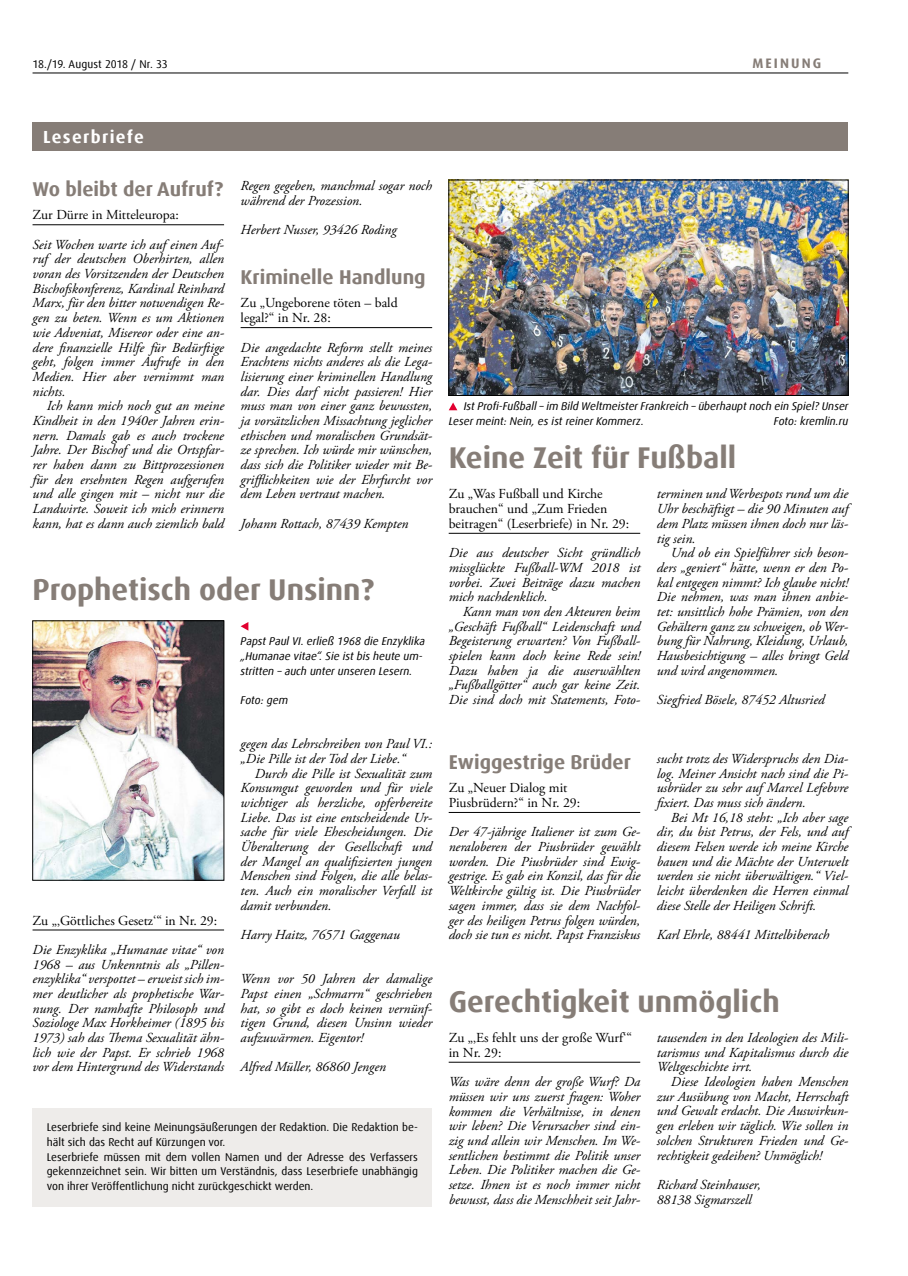
<style>
.page{position:relative;width:908px;height:1276px;background:#fff}
.page>*{position:absolute;margin:0;border:0;box-sizing:border-box;transform-origin:0 0}
.t1{font:700 30px "Dax Offc Pro";color:#867d77}
.t2{font:700 20px "Dax Offc Pro";color:#867d77}
.t3{font:700 17.5px "Dax Offc Pro";letter-spacing:.075em;color:#fff}
.t4{font:italic 13.75px/14.6px "Adobe Garamond Pro";color:#000;text-align:justify}
.t5{font:13.75px/14.6px "Adobe Garamond Pro";color:#000}
.t6{font:700 13.75px "Dax Offc Pro";letter-spacing:.15em;color:#867d77}
.t7{font:11.25px/14.8px "Dax Offc Pro";color:#000}
.t8{font:italic 11.25px/14.8px "Dax Offc Pro";color:#000}
</style>
<div class="page">
<hr style="left:33px;top:73px;width:814px;height:1px;background:#000">
<div style="left:33px;top:122px;width:814px;height:29px;background:#867d77"></div>
<div style="left:33px;top:1107px;width:399px;height:99px;background:#eeecea"></div>
<img style="left:450px;top:182px;width:395px;height:211px">
<svg style="left:449px;top:402px;width:8px;height:8px"></svg>
<svg style="left:240px;top:622px;width:8px;height:8px"></svg>
<hr style="left:448px;top:533px;width:192px;height:1px;background:#000">
<hr style="left:448px;top:812px;width:192px;height:1px;background:#000">
<hr style="left:448px;top:1062px;width:192px;height:1px;background:#000">
<img style="left:35px;top:622px;width:187px;height:256px">
<div style="left:33px;top:620px;width:191px;height:260px;border:1px solid #000"></div>
<hr style="left:33px;top:929px;width:191px;height:1px;background:#000">
<hr style="left:33px;top:224px;width:191px;height:1px;background:#000">
<hr style="left:240px;top:327px;width:192px;height:1px;background:#000">
<p class="t7" style="left:33px;top:56px;width:137px">18./19. August 2018 / Nr. 33</p>
<p class="t6" style="left:752px;top:54px;width:70px">MEINUNG</p>
<p class="t3" style="left:43px;top:125px;width:102px">Leserbriefe</p>
<h2 class="t2" style="left:33px;top:176px;width:192px">Wo bleibt der Aufruf?</h2>
<p class="t5" style="left:33px;top:208px;width:148px">Zur Dürre in Mitteleuropa:</p>
<p class="t4" style="left:33px;top:237px;width:193px">Seit Wochen warte ich auf einen Auf&shy;ruf der deutschen Oberhirten, allen voran des Vorsitzenden der Deutschen Bischofskonferenz, Kardinal Reinhard Marx, für den bitter notwendigen Re&shy;gen zu beten. Wenn es um Aktionen wie Adveniat, Misereor oder eine an&shy;dere finanzielle Hilfe für Bedürftige geht, folgen immer Aufrufe in den Medien. Hier aber vernimmt man nichts.</p>
<p class="t4" style="left:33px;top:399px;width:193px;text-indent:14px">Ich kann mich noch gut an meine Kindheit in den 1940er Jahren erin&shy;nern. Damals gab es auch trockene Jahre. Der Bischof und die Ortspfar&shy;rer haben dann zu Bittprozessionen für den ersehnten Regen aufgerufen und alle gingen mit – nicht nur die Landwirte. Soweit ich mich erinnern kann, hat es dann auch ziemlich bald</p>
<p class="t4" style="left:240px;top:179px;width:193px">Regen gegeben, manchmal sogar noch während der Prozession.</p>
<p class="t4" style="left:240px;top:223px;width:157px">Herbert Nusser, 93426 Roding</p>
<h2 class="t2" style="left:240px;top:264px;width:186px">Kriminelle Handlung</h2>
<p class="t5" style="left:240px;top:296px;width:158px">Zu „Ungeborene töten – bald legal?“ in Nr. 28:</p>
<p class="t4" style="left:240px;top:340px;width:193px">Die angedachte Reform stellt meines Erachtens nichts anderes als die Lega&shy;lisierung einer kriminellen Handlung dar. Dies darf nicht passieren! Hier muss man von einer ganz bewussten, ja vorsätzlichen Missachtung jeglicher ethischen und moralischen Grundsät&shy;ze sprechen. Ich würde mir wünschen, dass sich die Politiker wieder mit Be&shy;grifflichkeiten wie der Ehrfurcht vor dem Leben vertraut machen.</p>
<p class="t4" style="left:240px;top:516px;width:169px">Johann Rottach, 87439 Kempten</p>
<h1 class="t1" style="left:33px;top:570px;width:343px">Prophetisch oder Unsinn?</h1>
<p class="t5" style="left:33px;top:913px;width:186px">Zu „‚Göttliches Gesetz‘“ in Nr. 29:</p>
<p class="t4" style="left:33px;top:942px;width:193px">Die Enzyklika „Humanae vitae“ von 1968 – aus Unkenntnis als „Pillen&shy;enzyklika“ verspottet – erweist sich im&shy;mer deutlicher als prophetische War&shy;nung. Der namhafte Philosoph und Soziologe Max Horkheimer (1895 bis 1973) sah das Thema Sexualität ähn&shy;lich wie der Papst. Er schrieb 1968 vor dem Hintergrund des Widerstands</p>
<p class="t8" style="left:240px;top:634px;width:186px">Papst Paul VI. erließ 1968 die Enzyklika „Humanae vitae“. Sie ist bis heute um&shy;stritten – auch unter unseren Lesern.</p>
<p class="t8" style="left:240px;top:693px;width:49px">Foto: gem</p>
<p class="t4" style="left:240px;top:737px;width:193px">gegen das Lehrschreiben von Paul VI.: „Die Pille ist der Tod der Liebe.“</p>
<p class="t4" style="left:240px;top:766px;width:193px;text-indent:14px">Durch die Pille ist Sexualität zum Konsumgut geworden und für viele wichtiger als herzliche, opferbereite Liebe. Das ist eine entscheidende Ur&shy;sache für viele Ehescheidungen. Die Überalterung der Gesellschaft und der Mangel an qualifizierten jungen Menschen sind Folgen, die alle belas&shy;ten. Auch ein moralischer Verfall ist damit verbunden.</p>
<p class="t4" style="left:240px;top:928px;width:161px">Harry Haitz, 76571 Gaggenau</p>
<p class="t4" style="left:240px;top:972px;width:193px">Wenn vor 50 Jahren der damalige Papst einen „Schmarrn“ geschrieben hat, so gibt es doch keinen vernünf&shy;tigen Grund, diesen Unsinn wieder aufzuwärmen. Eigentor!</p>
<p class="t4" style="left:240px;top:1060px;width:147px">Alfred Müller, 86860 Jengen</p>
<p class="t7" style="left:47px;top:1120px;width:372px">Leserbriefe sind keine Meinungsäußerungen der Redaktion. Die Redaktion be&shy;hält sich das Recht auf Kürzungen vor.<br>Leserbriefe müssen mit dem vollen Namen und der Adresse des Verfassers gekennzeichnet sein. Wir bitten um Verständnis, dass Leserbriefe unabhängig von ihrer Veröffentlichung nicht zurückgeschickt werden.</p>
<p class="t8" style="left:448px;top:399px;width:401px;text-indent:15px">Ist Profi-Fußball – im Bild Weltmeister Frankreich – überhaupt noch ein Spiel? Unser<br>Leser meint: Nein, es ist reiner Kommerz.</p>
<p class="t8" style="left:773px;top:414px;width:76px">Foto: kremlin.ru</p>
<h1 class="t1" style="left:448px;top:438px;width:289px">Keine Zeit für Fußball</h1>
<p class="t5" style="left:448px;top:487px;width:182px">Zu „Was Fußball und Kirche brauchen“ und „Zum Frieden beitragen“ (Leserbriefe) in Nr. 29:</p>
<p class="t4" style="left:448px;top:546px;width:193px">Die aus deutscher Sicht gründlich missglückte Fußball-WM 2018 ist vorbei. Zwei Beiträge dazu machen mich nachdenklich.</p>
<p class="t4" style="left:448px;top:604px;width:193px;text-indent:14px">Kann man von den Akteuren beim „Geschäft Fußball“ Leidenschaft und Begeisterung erwarten? Von Fußball&shy;spielen kann doch keine Rede sein!<br>Dazu haben ja die auserwählten „Fußballgötter“ auch gar keine Zeit.<br>Die sind doch mit Statements, Foto-</p>
<p class="t4" style="left:656px;top:487px;width:193px">terminen und Werbespots rund um die Uhr beschäftigt – die 90 Minuten auf dem Platz müssen ihnen doch nur läs&shy;tig sein.</p>
<p class="t4" style="left:656px;top:546px;width:193px;text-indent:14px">Und ob ein Spielführer sich beson&shy;ders „geniert“ hätte, wenn er den Po&shy;kal entgegen nimmt? Ich glaube nicht!<br>Die nehmen, was man ihnen anbie&shy;tet: unsittlich hohe Prämien, von den Gehältern ganz zu schweigen, ob Wer&shy;bung für Nahrung, Kleidung, Urlaub, Hausbesichtigung – alles bringt Geld und wird angenommen.</p>
<p class="t4" style="left:656px;top:693px;width:169px">Siegfried Bösele, 87452 Altusried</p>
<h2 class="t2" style="left:448px;top:748px;width:184px">Ewiggestrige Brüder</h2>
<p class="t5" style="left:448px;top:781px;width:133px">Zu „Neuer Dialog mit<br>Piusbrüdern?“ in Nr. 29:</p>
<p class="t4" style="left:448px;top:825px;width:193px">Der 47-jährige Italiener ist zum Ge&shy;neraloberen der Piusbrüder gewählt worden. Die Piusbrüder sind Ewig&shy;gestrige. Es gab ein Konzil, das für die Weltkirche gültig ist. Die Piusbrüder sagen immer, dass sie dem Nachfol&shy;ger des heiligen Petrus folgen würden, doch sie tun es nicht. Papst Franziskus</p>
<p class="t4" style="left:656px;top:751px;width:193px">sucht trotz des Widerspruchs den Dia&shy;log. Meiner Ansicht nach sind die Pi&shy;usbrüder zu sehr auf Marcel Lefebvre fixiert. Das muss sich ändern.</p>
<p class="t4" style="left:656px;top:810px;width:193px;text-indent:14px">Bei Mt 16,18 steht: „Ich aber sage dir, du bist Petrus, der Fels, und auf diesem Felsen werde ich meine Kirche bauen und die Mächte der Unterwelt werden sie nicht überwältigen.“ Viel&shy;leicht überdenken die Herren einmal diese Stelle der Heiligen Schrift.</p>
<p class="t4" style="left:656px;top:928px;width:174px">Karl Ehrle, 88441 Mittelbiberach</p>
<h1 class="t1" style="left:448px;top:981px;width:332px">Gerechtigkeit unmöglich</h1>
<p class="t5" style="left:448px;top:1031px;width:185px">Zu „‚Es fehlt uns der große Wurf‘“ in Nr. 29:</p>
<p class="t4" style="left:448px;top:1074px;width:193px">Was wäre denn der große Wurf? Da müssen wir uns zuerst fragen: Woher kommen die Verhältnisse, in denen wir leben? Die Verursacher sind ein&shy;zig und allein wir Menschen. Im We&shy;sentlichen bestimmt die Politik unser Leben. Die Politiker machen die Ge&shy;setze. Ihnen ist es noch immer nicht bewusst, dass die Menschheit seit Jahr-</p>
<p class="t4" style="left:656px;top:1030px;width:193px">tausenden in den Ideologien des Mili&shy;tarismus und Kapitalismus durch die Weltgeschichte irrt.</p>
<p class="t4" style="left:656px;top:1074px;width:193px;text-indent:14px">Diese Ideologien haben Menschen zur Ausübung von Macht, Herrschaft und Gewalt erdacht. Die Auswirkun&shy;gen erleben wir täglich. Wie sollen in solchen Strukturen Frieden und Ge&shy;rechtigkeit gedeihen? Unmöglich!</p>
<p class="t4" style="left:656px;top:1177px;width:106px">Richard Steinhauser,<br>88138 Sigmarszell</p>
</div>
